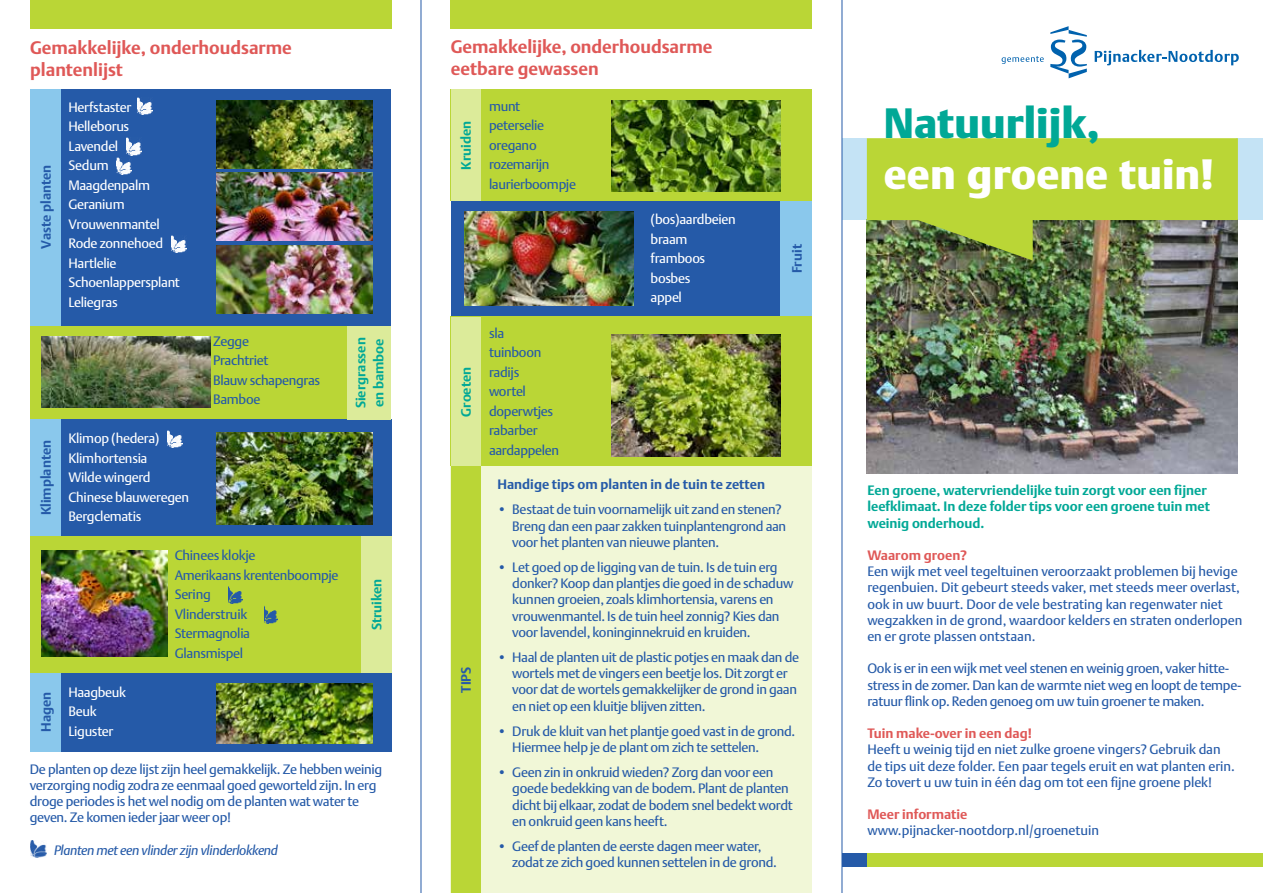
<style>
.page{position:relative;width:1263px;height:893px;background:#fff}
.page>*{position:absolute;margin:0;border:0;box-sizing:border-box;transform-origin:0 0}
.t1{font:900 42px "DTL Argo T";color:#fff}
.t2{font:900 42px "DTL Argo T";color:#00a896}
.t3{font:700 18px/21.6px "DTL Argo T";color:#df5857}
.t4{font:13.5px/16.2px "DTL Argo T";letter-spacing:-.02em;color:#255aa8}
.t5{font:13.5px/16.2px "DTL Argo T";color:#255aa8}
.t6{font:13.5px/19.5px "DTL Argo T";letter-spacing:-.02em;color:#fff}
.t7{font:700 13.5px/16.2px "DTL Argo T";color:#00a896}
.t8{font:700 13.5px "DTL Argo T";color:#255aa8}
.t9{font:700 13.5px "DTL Argo T";color:#df5857}
.t10{font:italic 13.5px "DTL Argo T";letter-spacing:-.025em;color:#255aa8}
</style>
<div class="page">
<div style="left:842px;top:138px;width:25px;height:82px;background:#c4e3f5"></div>
<svg style="left:1001px;top:56px;width:43px;height:8px"></svg>
<svg style="left:1095px;top:50px;width:144px;height:15px"></svg>
<svg style="left:1050px;top:26px;width:37px;height:52px"></svg>
<div style="left:1236px;top:138px;width:27px;height:82px;background:#c4e3f5"></div>
<img style="left:867px;top:260px;width:371px;height:213px">
<div style="left:867px;top:853px;width:396px;height:13px;background:#bad636"></div>
<div style="left:842px;top:853px;width:25px;height:13px;background:#255aa8"></div>
<img style="left:867px;top:138px;width:371px;height:122px">
<hr style="left:842px;top:0;width:1px;height:893px;background:#255aa8">
<hr style="left:421px;top:0;width:1px;height:893px;background:#255aa8">
<div style="left:451px;top:201px;width:347px;height:116px;background:#255aa8"></div>
<div style="left:451px;top:0;width:361px;height:29px;background:#bad636"></div>
<div style="left:451px;top:89px;width:361px;height:112px;background:#bad636"></div>
<div style="left:451px;top:89px;width:29px;height:112px;background:#dceb9a"></div>
<img style="left:611px;top:101px;width:169px;height:90px">
<div style="left:781px;top:201px;width:31px;height:116px;background:#8ac8ec"></div>
<img style="left:465px;top:211px;width:169px;height:95px">
<div style="left:451px;top:317px;width:361px;height:150px;background:#bad636"></div>
<div style="left:451px;top:317px;width:29px;height:150px;background:#dceb9a"></div>
<img style="left:611px;top:335px;width:169px;height:122px">
<div style="left:451px;top:467px;width:361px;height:426px;background:#f1f7d7"></div>
<div style="left:451px;top:467px;width:29px;height:426px;background:#bad636"></div>
<div style="left:61px;top:89px;width:330px;height:237px;background:#255aa8"></div>
<div style="left:30px;top:326px;width:361px;height:94px;background:#bad636"></div>
<div style="left:30px;top:419px;width:361px;height:117px;background:#255aa8"></div>
<div style="left:30px;top:536px;width:361px;height:137px;background:#bad636"></div>
<div style="left:30px;top:673px;width:361px;height:78px;background:#255aa8"></div>
<div style="left:347px;top:326px;width:44px;height:93px;background:#dceb9a"></div>
<img style="left:41px;top:336px;width:170px;height:71px">
<div style="left:361px;top:536px;width:30px;height:137px;background:#dceb9a"></div>
<img style="left:216px;top:432px;width:157px;height:92px">
<img style="left:41px;top:550px;width:126px;height:107px">
<div style="left:30px;top:0;width:361px;height:29px;background:#bad636"></div>
<img style="left:216px;top:684px;width:157px;height:59px">
<img style="left:138px;top:97px;width:14px;height:18px">
<img style="left:127px;top:138px;width:14px;height:17px">
<img style="left:117px;top:157px;width:15px;height:18px">
<img style="left:172px;top:235px;width:14px;height:18px">
<img style="left:168px;top:430px;width:14px;height:18px">
<svg style="left:228px;top:586px;width:15px;height:18px"></svg>
<img style="left:264px;top:606px;width:14px;height:17px">
<div style="left:30px;top:89px;width:31px;height:237px;background:#8ac8ec"></div>
<div style="left:30px;top:419px;width:31px;height:117px;background:#8ac8ec"></div>
<div style="left:30px;top:673px;width:31px;height:78px;background:#8ac8ec"></div>
<img style="left:31px;top:840px;width:15px;height:18px">
<img style="left:216px;top:100px;width:157px;height:69px">
<img style="left:216px;top:173px;width:157px;height:68px">
<img style="left:216px;top:245px;width:157px;height:68px">
<h2 class="t3" style="left:30px;top:37px;width:263px">Gemakkelijke, onderhoudsarme plantenlijst</h2>
<p class="t6" style="left:68px;top:97px;width:113px">Herfstaster<br>Helleborus<br>Lavendel<br>Sedum<br>Maagdenpalm<br>Geranium<br>Vrouwenmantel<br>Rode zonnehoed<br>Hartlelie<br>Schoenlappersplant<br>Leliegras</p>
<p class="t4" style="left:213px;top:331px;width:109px;line-height:19.5px">Zegge<br>Prachtriet<br>Blauw schapengras<br>Bamboe</p>
<p class="t6" style="left:68px;top:428px;width:122px">Klimop (hedera)<br>Klimhortensia<br>Wilde wingerd<br>Chinese blauweregen<br>Bergclematis</p>
<p class="t4" style="left:175px;top:545px;width:165px;line-height:19.5px">Chinees klokje<br>Amerikaans krentenboompje<br>Sering<br>Vlinderstruik<br>Stermagnolia<br>Glansmispel</p>
<p class="t6" style="left:68px;top:682px;width:59px">Haagbeuk<br>Beuk<br>Liguster</p>
<p class="t8" style="left:38px;top:249px;width:85px;rotate:-90deg">Vaste planten</p>
<p class="t8" style="left:38px;top:515px;width:77px;rotate:-90deg">Klimplanten</p>
<p class="t8" style="left:38px;top:732px;width:42px;rotate:-90deg">Hagen</p>
<p class="t7" style="left:352px;top:408px;width:73px;line-height:18px;rotate:-90deg">Siergrassen en bamboe</p>
<p class="t7" style="left:368px;top:630px;width:53px;rotate:-90deg">Struiken</p>
<p class="t4" style="left:30px;top:761px;width:354px">De planten op deze lijst zijn heel gemakkelijk. Ze hebben weinig verzorging nodig zodra ze eenmaal goed geworteld zijn. In erg droge periodes is het wel nodig om de planten wat water te geven. Ze komen ieder jaar weer op!</p>
<p class="t10" style="left:54px;top:842px;width:225px">Planten met een vlinder zijn vlinderlokkend</p>
<h2 class="t3" style="left:451px;top:36px;width:263px">Gemakkelijke, onderhoudsarme eetbare gewassen</h2>
<p class="t4" style="left:489px;top:96px;width:89px;line-height:19.5px">munt peterselie oregano rozemarijn laurierboompje</p>
<p class="t6" style="left:651px;top:210px;width:87px">(bos)aardbeien braam framboos bosbes<br>appel</p>
<p class="t4" style="left:489px;top:323px;width:72px;line-height:19.5px">sla tuinboon radijs wortel doperwtjes rabarber aardappelen</p>
<p class="t8" style="left:497px;top:476px;width:269px">Handige tips om planten in de tuin te zetten</p>
<p class="t4" style="left:512px;top:501px;width:275px;text-indent:-15px">• Bestaat de tuin voornamelijk uit zand en stenen?<br>Breng dan een paar zakken tuinplantengrond aan voor het planten van nieuwe planten.</p>
<p class="t4" style="left:512px;top:559px;width:283px;text-indent:-15px">• Let goed op de ligging van de tuin. Is de tuin erg donker? Koop dan plantjes die goed in de schaduw kunnen groeien, zoals klimhortensia, varens en vrouwenmantel. Is de tuin heel zonnig? Kies dan voor lavendel, koninginnekruid en kruiden.</p>
<p class="t4" style="left:512px;top:649px;width:288px;text-indent:-15px">• Haal de planten uit de plastic potjes en maak dan de wortels met de vingers een beetje los. Dit zorgt er voor dat de wortels gemakkelijker de grond in gaan en niet op een kluitje blijven zitten.</p>
<p class="t4" style="left:512px;top:723px;width:285px;text-indent:-15px">• Druk de kluit van het plantje goed vast in de grond.<br>Hiermee help je de plant om zich te settelen.</p>
<p class="t4" style="left:512px;top:764px;width:282px;text-indent:-15px">• Geen zin in onkruid wieden? Zorg dan voor een goede bedekking van de bodem. Plant de planten dicht bij elkaar, zodat de bodem snel bedekt wordt en onkruid geen kans heeft.</p>
<p class="t4" style="left:512px;top:838px;width:266px;text-indent:-15px">• Geef de planten de eerste dagen meer water, zodat ze zich goed kunnen settelen in de grond.</p>
<p class="t7" style="left:458px;top:170px;width:50px;rotate:-90deg">Kruiden</p>
<p class="t8" style="left:789px;top:273px;width:30px;rotate:-90deg">Fruit</p>
<p class="t7" style="left:458px;top:417px;width:51px;rotate:-90deg">Groeten</p>
<p class="t8" style="left:458px;top:693px;width:27px;rotate:-90deg">TIPS</p>
<h1 class="t2" style="left:884px;top:98px;width:217px">Natuurlijk,</h1>
<h1 class="t1" style="left:884px;top:149px;width:332px">een groene tuin!</h1>
<p class="t7" style="left:867px;top:482px;width:344px">Een groene, watervriendelijke tuin zorgt voor een fijner leefklimaat. In deze folder tips voor een groene tuin met weinig onderhoud.</p>
<p class="t9" style="left:867px;top:547px;width:101px">Waarom groen?</p>
<p class="t5" style="left:867px;top:563px;width:377px">Een wijk met veel tegeltuinen veroorzaakt problemen bij hevige regenbuien. Dit gebeurt steeds vaker, met steeds meer overlast, ook in uw buurt. Door de vele bestrating kan regenwater niet wegzakken in de grond, waardoor kelders en straten onderlopen en er grote plassen ontstaan.</p>
<p class="t4" style="left:867px;top:660px;width:376px">Ook is er in een wijk met veel stenen en weinig groen, vaker hitte&shy;stress in de zomer. Dan kan de warmte niet weg en loopt de tempe&shy;ratuur flink op. Reden genoeg om uw tuin groener te maken.</p>
<p class="t9" style="left:867px;top:725px;width:166px">Tuin make-over in een dag!</p>
<p class="t5" style="left:867px;top:741px;width:369px">Heeft u weinig tijd en niet zulke groene vingers? Gebruik dan de tips uit deze folder. Een paar tegels eruit en wat planten erin.<br>Zo tovert u uw tuin in één dag om tot een fijne groene plek!</p>
<p class="t9" style="left:867px;top:806px;width:101px">Meer informatie</p>
<p class="t5" style="left:867px;top:822px;width:233px">www.pijnacker-nootdorp.nl/groenetuin</p>
</div>
